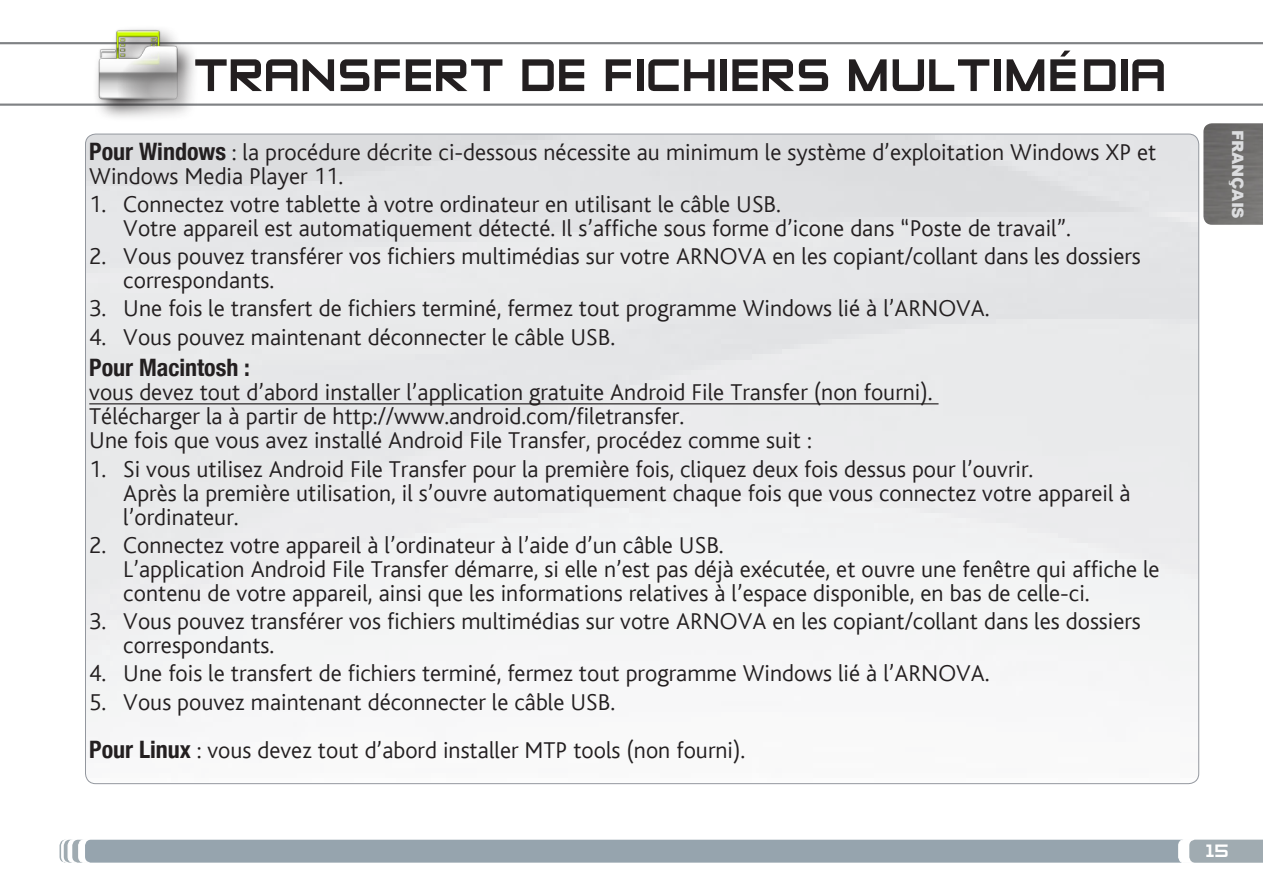
<style>
.page{position:relative;width:1263px;height:893px;background:#fff}
.page>*{position:absolute;margin:0;border:0;box-sizing:border-box;transform-origin:0 0}
.section_title{font:54px "Zero Twos";color:#231f20}
.t1{font:300 24px/24px "Bliss";color:#231f20}
.t2{font:21px "Zero Twos";color:#fff}
.t3{font:900 15.6px "Arial";letter-spacing:-.01em;color:#dcdddf}
.s1{font-family:"Helvetica Neue LT Com";font-weight:700;font-stretch:condensed}
</style>
<div class="page">
<svg style="left:60px;top:839px;width:1203px;height:24px;background:#9daab3"></svg>
<hr style="left:0;top:42px;width:1263px;height:2px;background:#808285">
<hr style="left:0;top:104px;width:1263px;height:2px;background:#808285">
<div style="left:92px;top:25px;width:107px;height:97px;background:#231f20;opacity:.75"></div>
<img style="left:97px;top:28px;width:81px;height:81px">
<img style="left:1203px;top:123px;width:60px;height:102px">
<hr style="left:89px;top:403px;width:849px;height:1px;background:#231f20">
<p class="section_title" style="left:193px;top:48px;width:974px">TRANSFERT DE FICHIERS MULTIMÉDIA</p>
<p class="t1" style="left:89px;top:140px;width:1069px"><span class="s1">Pour Windows</span> : la procédure décrite ci-dessous nécessite au minimum le système d’exploitation Windows XP et<br>Windows Media Player 11.</p>
<p class="t1" style="left:123px;top:192px;width:949px;text-indent:-34px">1. Connectez votre tablette à votre ordinateur en utilisant le câble USB.<br>Votre appareil est automatiquement détecté. Il s’affiche sous forme d’icone dans “Poste de travail”.</p>
<p class="t1" style="left:123px;top:245px;width:1019px;text-indent:-34px">2. Vous pouvez transférer vos fichiers multimédias sur votre ARNOVA en les copiant/collant dans les dossiers correspondants.</p>
<p class="t1" style="left:89px;top:297px;width:902px">3. Une fois le transfert de fichiers terminé, fermez tout programme Windows lié à l’ARNOVA.</p>
<p class="t1" style="left:89px;top:325px;width:527px">4. Vous pouvez maintenant déconnecter le câble USB.</p>
<p class="t1" style="left:89px;top:357px;width:845px"><span class="s1">Pour Macintosh :<br></span>vous devez tout d’abord installer l’application gratuite Android File Transfer (non fourni).<br>Télécharger la à partir de http://www.android.com/filetransfer.</p>
<p class="t1" style="left:89px;top:429px;width:724px">Une fois que vous avez installé Android File Transfer, procédez comme suit :</p>
<p class="t1" style="left:123px;top:457px;width:1009px;text-indent:-34px">1. Si vous utilisez Android File Transfer pour la première fois, cliquez deux fois dessus pour l’ouvrir.<br>Après la première utilisation, il s’ouvre automatiquement chaque fois que vous connectez votre appareil à l’ordinateur.</p>
<p class="t1" style="left:123px;top:533px;width:1038px;text-indent:-34px">2. Connectez votre appareil à l’ordinateur à l’aide d’un câble USB.<br>L’application Android File Transfer démarre, si elle n’est pas déjà exécutée, et ouvre une fenêtre qui affiche le contenu de votre appareil, ainsi que les informations relatives à l’espace disponible, en bas de celle-ci.</p>
<p class="t1" style="left:123px;top:610px;width:1019px;text-indent:-34px">3. Vous pouvez transférer vos fichiers multimédias sur votre ARNOVA en les copiant/collant dans les dossiers correspondants.</p>
<p class="t1" style="left:89px;top:662px;width:902px">4. Une fois le transfert de fichiers terminé, fermez tout programme Windows lié à l’ARNOVA.</p>
<p class="t1" style="left:89px;top:690px;width:527px">5. Vous pouvez maintenant déconnecter le câble USB.</p>
<p class="t1" style="left:89px;top:738px;width:657px"><span class="s1">Pour Linux</span> : vous devez tout d’abord installer MTP tools (non fourni).</p>
<p class="t3" style="left:1249px;top:130px;width:91px;rotate:90deg">FRANÇAIS</p>
<p class="t2" style="left:1206px;top:840px;width:25px">15</p>
</div>
